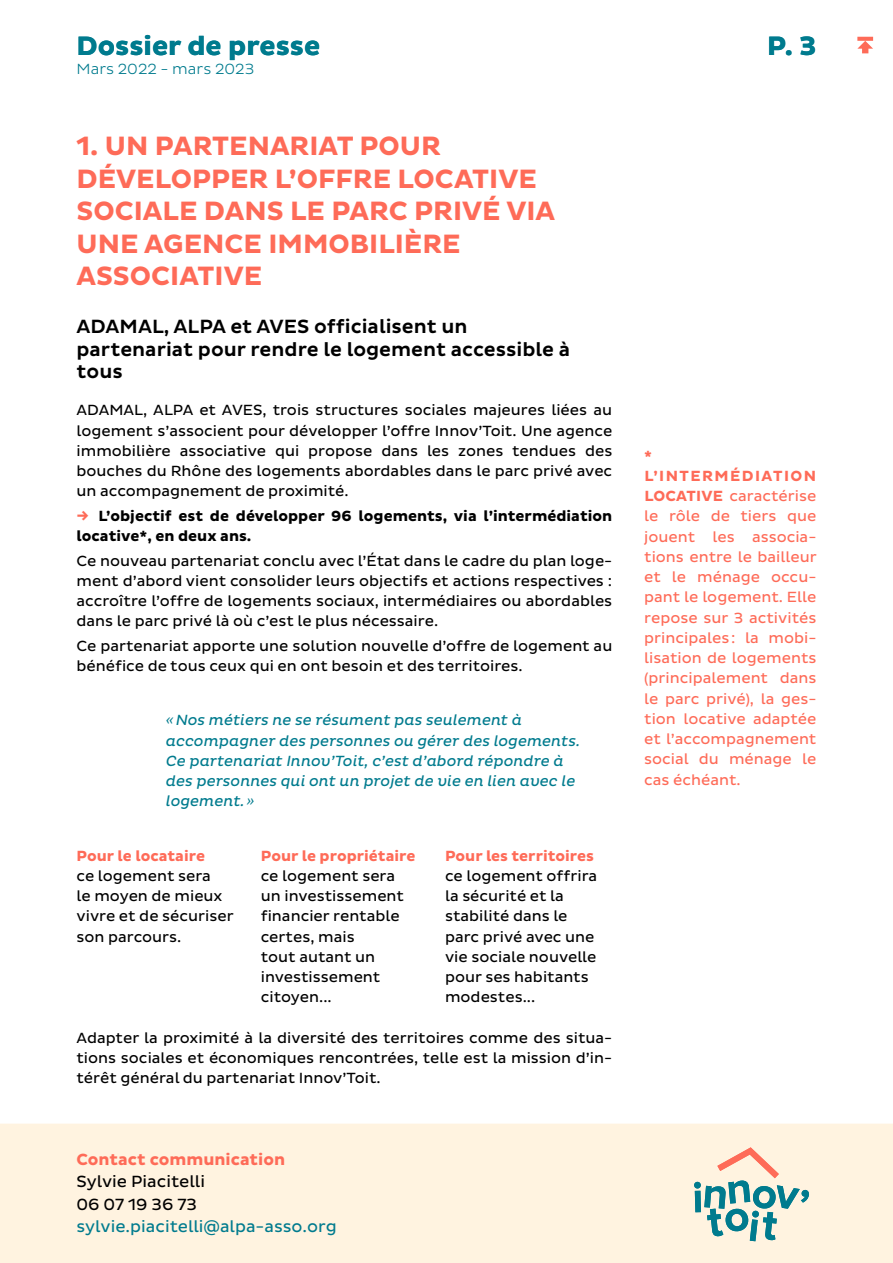
<style>
.page{position:relative;width:893px;height:1263px;background:#fff}
.page>*{position:absolute;margin:0;border:0;box-sizing:border-box;transform-origin:0 0}
.t1{font:700 27px/32.4px "Pluto Sans";color:#fe6b58}
.t2{font:700 27px "Pluto Sans";color:#007b8e}
.t3{font:500 19.5px/22.5px "Pluto Sans";color:#000}
.t4{font:16.5px "Pluto Sans";color:#007b8e}
.t5{font:16.5px/22.5px "Pluto Sans";color:#000}
.t6{font:700 16.5px "Pluto Sans";color:#fe6b58}
.t7{font:15px/20.2px "Pluto Sans";color:#000}
.t8{font:15px/20.2px "Pluto Sans";color:#fe6b58}
.t9{font:italic 15px/20.2px "Pluto";color:#007b8e}
.t10{font:700 15px/20.2px "Pluto Sans";color:#000}
.t11{font:700 15px "Pluto Sans";color:#fe6b58}
.t12{font:300 15px "Pluto Sans";color:#007b8e}
.s1{font-size:18px;color:#fe6b58}
.s2{font-weight:700}
</style>
<div class="page">
<div style="left:0;top:1123px;width:893px;height:140px;background:#fff3e0"></div>
<svg style="left:857px;top:37px;width:16px;height:16px"></svg>
<svg style="left:694px;top:1147px;width:115px;height:94px;background:#c7d3c8"></svg>
<h1 class="t2" style="left:77px;top:31px;width:245px">Dossier de presse</h1>
<p class="t12" style="left:77px;top:61px;width:179px">Mars 2022 - mars 2023</p>
<h1 class="t1" style="left:77px;top:131px;width:480px">1. UN PARTENARIAT POUR<br>DÉVELOPPER L’OFFRE LOCATIVE<br>SOCIALE DANS LE PARC PRIVÉ VIA<br>UNE AGENCE IMMOBILIÈRE<br>ASSOCIATIVE</h1>
<h2 class="t3" style="left:77px;top:316px;width:495px">ADAMAL, ALPA et AVES officialisent un partenariat pour rendre le logement accessible à tous</h2>
<p class="t7" style="left:77px;top:400px;width:537px;text-align:justify">ADAMAL, ALPA et AVES, trois structures sociales majeures liées au logement s’associent pour développer l’offre Innov’Toit. Une agence immobilière associative qui propose dans les zones tendues des bouches du Rhône des logements abordables dans le parc privé avec un accompagnement de proximité.</p>
<p class="t10" style="left:77px;top:506px;width:537px"><span class="s1">→</span> L’objectif est de développer 96 logements, via l’intermédiation locative*, en deux ans.</p>
<p class="t7" style="left:77px;top:551px;width:537px;text-align:justify">Ce nouveau partenariat conclu avec l’État dans le cadre du plan loge&shy;ment d’abord vient consolider leurs objectifs et actions respectives : accroître l’offre de logements sociaux, intermédiaires ou abordables dans le parc privé là où c’est le plus nécessaire.</p>
<p class="t7" style="left:77px;top:636px;width:537px">Ce partenariat apporte une solution nouvelle d’offre de logement au bénéfice de tous ceux qui en ont besoin et des territoires.</p>
<p class="t9" style="left:166px;top:710px;width:416px">«Nos métiers ne se résument pas seulement à accompagner des personnes ou gérer des logements.<br>Ce partenariat Innov’Toit, c’est d’abord répondre à des personnes qui ont un projet de vie en lien avec le logement.»</p>
<p class="t11" style="left:77px;top:847px;width:130px">Pour le locataire</p>
<p class="t7" style="left:77px;top:866px;width:159px">ce logement sera<br>le moyen de mieux vivre et de sécuriser son parcours.</p>
<p class="t11" style="left:445px;top:847px;width:151px">Pour les territoires</p>
<p class="t7" style="left:445px;top:866px;width:154px">ce logement offrira la sécurité et la stabilité dans le parc privé avec une vie sociale nouvelle pour ses habitants modestes...</p>
<p class="t7" style="left:77px;top:1028px;width:537px;text-align:justify">Adapter la proximité à la diversité des territoires comme des situa&shy;tions sociales et économiques rencontrées, telle est la mission d’in&shy;térêt général du partenariat Innov’Toit.</p>
<p class="t11" style="left:261px;top:847px;width:156px">Pour le propriétaire</p>
<p class="t7" style="left:261px;top:866px;width:145px">ce logement sera un investissement financier rentable certes, mais<br>tout autant un investissement citoyen...</p>
<p class="t6" style="left:77px;top:1150px;width:210px">Contact communication</p>
<p class="t5" style="left:77px;top:1171px;width:130px">Sylvie Piacitelli<br>06 07 19 36 73</p>
<p class="t4" style="left:77px;top:1217px;width:262px">sylvie.piacitelli@alpa-asso.org</p>
<h1 class="t2" style="left:767px;top:31px;width:51px">P. 3</h1>
<p class="t8" style="left:644px;top:446px;width:174px"><span class="s2">*<br>L’INTERMÉDIATION<br>LOCATIVE</span> caractérise le rôle de tiers que jouent les associa&shy;tions entre le bailleur et le ménage occu&shy;pant le logement. Elle repose sur 3 activités principales: la mobi&shy;lisation de logements (principalement dans le parc privé), la ges&shy;tion locative adaptée et l’accompagnement social du ménage le cas échéant.</p>
</div>
